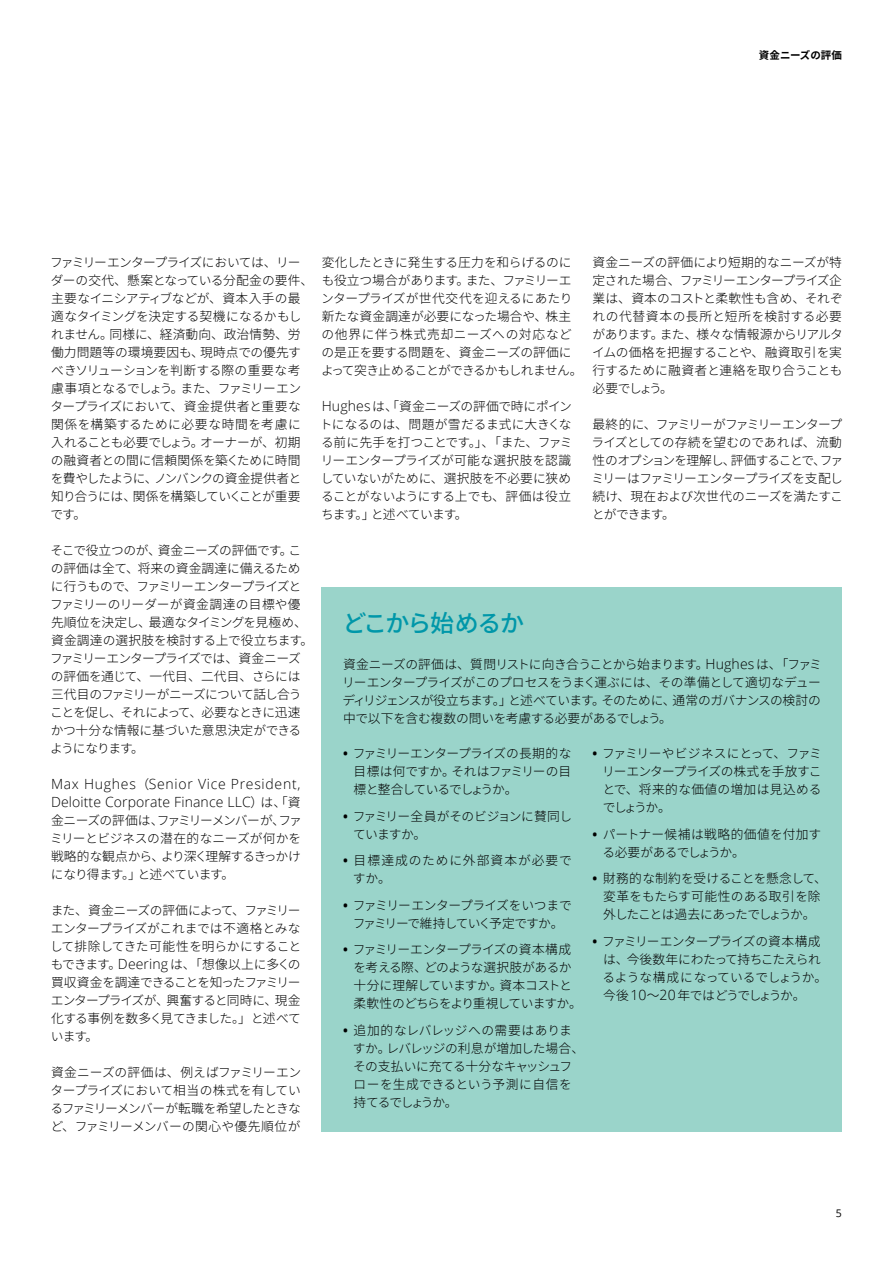
<style>
.page{position:relative;width:893px;height:1263px;background:#fff}
.page>*{position:absolute;margin:0;border:0;box-sizing:border-box;transform-origin:0 0}
.t1{font:500 24px "Noto Sans JP";letter-spacing:-.065em;color:#0097a9}
.t2{font:300 14.1px/18px "Open Sans";letter-spacing:.03em;color:#000}
.t3{font:300 12.75px/18px "Noto Sans JP";letter-spacing:-.03em;color:#000;text-align:justify}
.t4{font:300 12.75px/18px "Noto Sans JP";letter-spacing:-.05em;color:#000}
.t5{font:300 12.75px/18px "Noto Sans JP";letter-spacing:.005em;color:#000}
.t6{font:300 12.75px/18px "Noto Sans JP";letter-spacing:.08em;color:#000}
.t7{font:700 10.5px "Noto Sans JP";letter-spacing:-.005em;color:#000}
.t8{font:10.5px "Open Sans";color:#000}
.s1{font-family:"Noto Sans JP";font-size:12.75px}
.s2{font-family:"Open Sans";font-size:14.1px}
.s3{font-family:"Open Sans";font-weight:700}
</style>
<div class="page">
<div style="left:322px;top:587px;width:520px;height:544px;background:#9ad4ca"></div>
<p class="t7" style="left:759px;top:49px;width:85px">資金ニーズの評価</p>
<p class="t3" style="left:50px;top:254px;width:265px;text-align:left">ファミリーエンタープライズにおいては、リーダーの交代、懸案となっている分配金の要件、主要なイニシアティブなどが、資本入手の最適なタイミングを決定する契機になるかもしれません。同様に、経済動向、政治情勢、労働力問題等の環境要因も、現時点での優先すべきソリューションを判断する際の重要な考慮事項となるでしょう。また、ファミリーエンタープライズにおいて、資金提供者と重要な関係を構築するために必要な時間を考慮に入れることも必要でしょう。オーナーが、初期の融資者との間に信頼関係を築くために時間を費やしたように、ノンバンクの資金提供者と知り合うには、関係を構築していくことが重要です。</p>
<p class="t3" style="left:50px;top:542px;width:265px;text-align:left">そこで役立つのが、資金ニーズの評価です。この評価は全て、将来の資金調達に備えるために行うもので、ファミリーエンタープライズとファミリーのリーダーが資金調達の目標や優先順位を決定し、最適なタイミングを見極め、資金調達の選択肢を検討する上で役立ちます。ファミリーエンタープライズでは、資金ニーズの評価を通じて、一代目、二代目、さらには三代目のファミリーがニーズについて話し合うことを促し、それによって、必要なときに迅速かつ十分な情報に基づいた意思決定ができるようになります。</p>
<p class="t2" style="left:51px;top:775px;width:251px">Max Hughes<span class="s1">（</span>Senior Vice President,<br>Deloitte Corporate Finance LLC<span class="s1">）は、「資</span></p>
<p class="t3" style="left:50px;top:812px;width:253px">金ニーズの評価は、ファミリーメンバーが、ファミリーとビジネスの潜在的なニーズが何かを戦略的な観点から、より深く理解するきっかけになり得ます。」と述べています。</p>
<p class="t3" style="left:50px;top:902px;width:253px">また、資金ニーズの評価によって、ファミリーエンタープライズがこれまでは不適格とみなして排除してきた可能性を明らかにすることもできます。<span class="s2">Deering</span>は、「想像以上に多くの買収資金を調達できることを知ったファミリーエンタープライズが、興奮すると同時に、現金化する事例を数多く見てきました。」と述べています。</p>
<p class="t3" style="left:50px;top:1064px;width:252px">資金ニーズの評価は、例えばファミリーエンタープライズにおいて相当の株式を有しているファミリーメンバーが転職を希望したときなど、ファミリーメンバーの関心や優先順位が</p>
<p class="t3" style="left:321px;top:254px;width:263px;text-align:left">変化したときに発生する圧力を和らげるのにも役立つ場合があります。また、ファミリーエンタープライズが世代交代を迎えるにあたり新たな資金調達が必要になった場合や、株主の他界に伴う株式売却ニーズへの対応などの是正を要する問題を、資金ニーズの評価によって突き止めることができるかもしれません。</p>
<p class="t3" style="left:320px;top:398px;width:254px"><span class="s2">Hughes</span>は、「資金ニーズの評価で時にポイントになるのは、問題が雪だるま式に大きくなる前に先手を打つことです。」、「また、ファミリーエンタープライズが可能な選択肢を認識していないがために、選択肢を不必要に狭めることがないようにする上でも、評価は役立ちます。」と述べています。</p>
<p class="t3" style="left:592px;top:254px;width:252px">資金ニーズの評価により短期的なニーズが特定された場合、ファミリーエンタープライズ企業は、資本のコストと柔軟性も含め、それぞれの代替資本の長所と短所を検討する必要があります。また、様々な情報源からリアルタイムの価格を把握することや、融資取引を実行するために融資者と連絡を取り合うことも必要でしょう。</p>
<p class="t3" style="left:592px;top:416px;width:253px">最終的に、ファミリーがファミリーエンタープライズとしての存続を望むのであれば、流動性のオプションを理解し、評価することで、ファミリーはファミリーエンタープライズを支配し続け、現在および次世代のニーズを満たすことができます。</p>
<h1 class="t1" style="left:343px;top:609px;width:183px">どこから始めるか</h1>
<p class="t3" style="left:342px;top:656px;width:481px">資金ニーズの評価は、質問リストに向き合うことから始まります。<span class="s2">Hughes</span> は、「ファミリーエンタープライズがこのプロセスをうまく運ぶには、その準備として適切なデューディリジェンスが役立ちます。」と述べています。そのために、通常のガバナンスの検討の中で以下を含む複数の問いを考慮する必要があるでしょう。</p>
<p class="t3" style="left:354px;top:745px;width:219px;text-indent:-11px"><span class="s3">•</span> ファミリーエンタープライズの長期的な目標は何ですか。それはファミリーの目標と整合しているでしょうか。</p>
<p class="t3" style="left:353px;top:807px;width:221px;text-indent:-10px"><span class="s3">•</span> ファミリー全員がそのビジョンに賛同していますか。</p>
<p class="t6" style="left:353px;top:852px;width:220px;text-indent:-10px"><span class="s3">•</span> 目標達成のために外部資本が必要ですか。</p>
<p class="t3" style="left:343px;top:896px;width:230px;text-align:center"><span class="s3">•</span> ファミリーエンタープライズをいつまでファミリーで維持していく予定ですか。</p>
<p class="t4" style="left:353px;top:941px;width:230px;text-indent:-10px"><span class="s3">•</span> ファミリーエンタープライズの資本構成を考える際、どのような選択肢があるか十分に理解していますか。資本コストと柔軟性のどちらをより重視していますか。</p>
<p class="t3" style="left:353px;top:1021px;width:233px;text-align:left;text-indent:-10px"><span class="s3">•</span> 追加的なレバレッジへの需要はありますか。レバレッジの利息が増加した場合、その支払いに充てる十分なキャッシュフローを生成できるという予測に自信を持てるでしょうか。</p>
<p class="t3" style="left:602px;top:745px;width:221px;text-indent:-10px"><span class="s3">•</span> ファミリーやビジネスにとって、ファミリーエンタープライズの株式を手放すことで、将来的な価値の増加は見込めるでしょうか。</p>
<p class="t5" style="left:602px;top:825px;width:220px;text-indent:-10px"><span class="s3">•</span> パートナー候補は戦略的価値を付加する必要があるでしょうか。</p>
<p class="t3" style="left:592px;top:870px;width:236px;text-align:center"><span class="s3">•</span> 財務的な制約を受けることを懸念して、変革をもたらす可能性のある取引を除<br>外したことは過去にあったでしょうか。</p>
<p class="t3" style="left:602px;top:932px;width:226px;text-align:left;text-indent:-10px"><span class="s3">•</span> ファミリーエンタープライズの資本構成は、今後数年にわたって持ちこたえられるような構成になっているでしょうか。今後<span class="s2">10</span>～<span class="s2">20</span>年ではどうでしょうか。</p>
<p class="t8" style="left:836px;top:1206px;width:8px">5</p>
</div>
